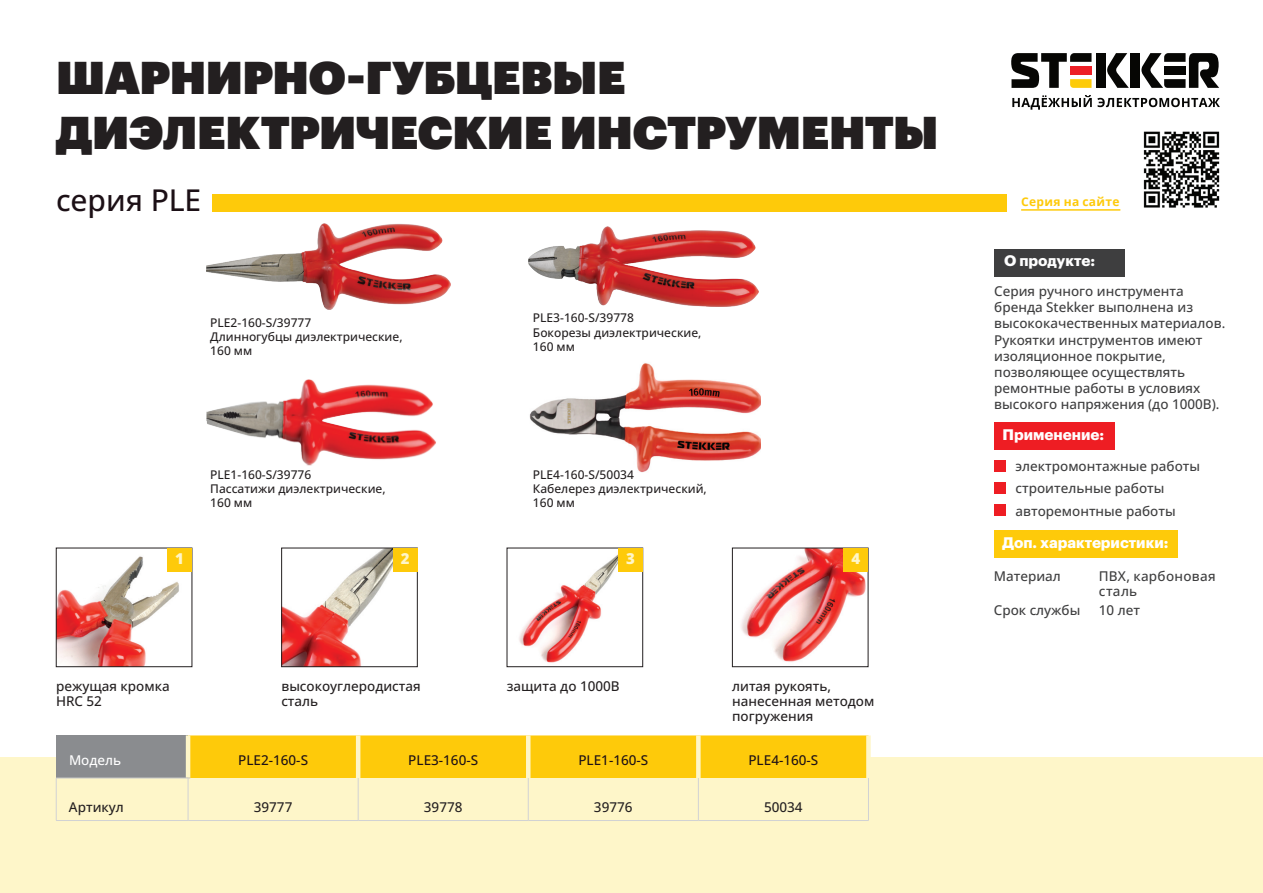
<style>
.page{position:relative;width:1263px;height:893px;background:#fff}
.page>*{position:absolute;margin:0;border:0;box-sizing:border-box;transform-origin:0 0}
.t1{font:45px/55.5px "Graphik LCG Super";letter-spacing:-.01em;color:#231f20}
.t2{font:500 30px "Open Sans";color:#1c1016}
.t3{font:700 15px "Graphik LCG";color:#fff}
.t4{font:800 15px "Open Sans";color:#fef6c9}
.t5{font:500 13.5px/16.2px "Open Sans";color:#3e3e3f}
.t6{font:500 13.5px/15px "Open Sans";color:#231f20}
.t7{font:500 13.5px "Open Sans";color:#1e1117}
.t8{font:500 13.5px/15px "Open Sans";letter-spacing:.02em;color:#3e3e3f}
.t9{font:500 13.5px "Open Sans";color:#fff}
.t10{font:500 12px/14.4px "Open Sans";color:#231f20}
.t11{font:700 12px "Open Sans";letter-spacing:.03em;color:#feca0a}
</style>
<div class="page">
<img style="left:529px;top:363px;width:232px;height:109px">
<img style="left:1143px;top:131px;width:77px;height:77px">
<div style="left:0;top:757px;width:1263px;height:136px;background:#fef6c9"></div>
<div style="left:56px;top:735px;width:132px;height:43px;background:#8a8c8f"></div>
<div style="left:190px;top:735px;width:676px;height:43px;background:#feca0a"></div>
<hr style="left:186px;top:735px;width:4px;height:43px;background:#fef6c9">
<hr style="left:356px;top:735px;width:4px;height:43px;background:#fef6c9">
<hr style="left:526px;top:735px;width:4px;height:43px;background:#fef6c9">
<div style="left:696px;top:735px;width:5px;height:43px;background:#fef6c9"></div>
<div style="left:866px;top:735px;width:5px;height:43px;background:#fef6c9"></div>
<hr style="left:56px;top:778px;width:1px;height:42px;background:#d1d2d4">
<hr style="left:188px;top:778px;width:1px;height:42px;background:#d1d2d4">
<hr style="left:358px;top:778px;width:1px;height:42px;background:#d1d2d4">
<hr style="left:528px;top:778px;width:1px;height:42px;background:#d1d2d4">
<hr style="left:698px;top:778px;width:1px;height:42px;background:#d1d2d4">
<hr style="left:868px;top:778px;width:1px;height:42px;background:#d1d2d4">
<hr style="left:56px;top:820px;width:132px;height:1px;background:#d1d2d4">
<hr style="left:188px;top:820px;width:170px;height:1px;background:#d1d2d4">
<hr style="left:358px;top:820px;width:170px;height:1px;background:#d1d2d4">
<hr style="left:528px;top:820px;width:170px;height:1px;background:#d1d2d4">
<hr style="left:698px;top:820px;width:171px;height:1px;background:#d1d2d4">
<hr style="left:56px;top:778px;width:134px;height:1px;background:#c5c6c8">
<img style="left:206px;top:224px;width:245px;height:85px">
<img style="left:529px;top:227px;width:230px;height:80px">
<div style="left:994px;top:422px;width:121px;height:28px;background:#ee1d23"></div>
<div style="left:994px;top:530px;width:184px;height:28px;background:#feca0a"></div>
<div style="left:994px;top:249px;width:131px;height:28px;background:#3e3e3f"></div>
<div style="left:994px;top:460px;width:11px;height:11px;background:#ee1d23"></div>
<div style="left:994px;top:482px;width:11px;height:11px;background:#ee1d23"></div>
<div style="left:994px;top:504px;width:11px;height:12px;background:#ee1d23"></div>
<img style="left:206px;top:379px;width:230px;height:87px">
<svg style="left:1011px;top:53px;width:80px;height:35px"></svg>
<div style="left:1131px;top:53px;width:9px;height:35px;background:#060604"></div>
<svg style="left:1141px;top:53px;width:78px;height:35px"></svg>
<div style="left:1096px;top:53px;width:10px;height:35px;background:#060604"></div>
<svg style="left:1107px;top:53px;width:22px;height:35px"></svg>
<svg style="left:1012px;top:95px;width:208px;height:15px"></svg>
<hr style="left:1021px;top:209px;width:99px;height:2px;background:#feca0a">
<img style="left:283px;top:550px;width:110px;height:115px">
<div style="left:281px;top:548px;width:136px;height:119px;border:1px solid #231f20"></div>
<div style="left:393px;top:548px;width:24px;height:24px;background:#feca0a"></div>
<img style="left:519px;top:554px;width:99px;height:109px">
<div style="left:507px;top:548px;width:136px;height:119px;border:1px solid #231f20"></div>
<div style="left:618px;top:548px;width:25px;height:24px;background:#feca0a"></div>
<img style="left:741px;top:550px;width:125px;height:112px">
<div style="left:732px;top:548px;width:136px;height:119px;border:1px solid #231f20"></div>
<div style="left:843px;top:548px;width:25px;height:24px;background:#feca0a"></div>
<img style="left:58px;top:556px;width:121px;height:109px">
<div style="left:56px;top:548px;width:136px;height:119px;border:1px solid #231f20"></div>
<div style="left:167px;top:548px;width:25px;height:24px;background:#feca0a"></div>
<div style="left:213px;top:194px;width:794px;height:17px;background:#feca0a"></div>
<h1 class="t1" style="left:56px;top:45px;width:884px">ШАРНИРНО-ГУБЦЕВЫЕ<br>ДИЭЛЕКТРИЧЕСКИЕ ИНСТРУМЕНТЫ</h1>
<h2 class="t2" style="left:56px;top:180px;width:147px">серия PLE</h2>
<p class="t10" style="left:210px;top:315px;width:194px">PLE2-160-S/39777<br>Длинногубцы диэлектрические,<br>160 мм</p>
<p class="t10" style="left:210px;top:467px;width:177px">PLE1-160-S/39776<br>Пассатижи диэлектрические,<br>160 мм</p>
<p class="t10" style="left:533px;top:310px;width:170px">PLE3-160-S/39778<br>Бокорезы диэлектрические,<br>160 мм</p>
<p class="t10" style="left:533px;top:467px;width:175px">PLE4-160-S/50034<br>Кабелерез диэлектрический,<br>160 мм</p>
<p class="t4" style="left:175px;top:547px;width:10px">1</p>
<p class="t4" style="left:401px;top:547px;width:10px">2</p>
<p class="t4" style="left:626px;top:547px;width:10px">3</p>
<p class="t4" style="left:851px;top:547px;width:10px">4</p>
<p class="t6" style="left:56px;top:678px;width:115px">режущая кромка<br>HRC 52</p>
<p class="t6" style="left:281px;top:678px;width:141px">высокоуглеродистая сталь</p>
<p class="t6" style="left:507px;top:678px;width:114px">защита до 1000В</p>
<p class="t6" style="left:732px;top:678px;width:144px">литая рукоять, нанесенная методом погружения</p>
<p class="t9" style="left:69px;top:751px;width:54px">Модель</p>
<p class="t7" style="left:238px;top:751px;width:71px">PLE2-160-S</p>
<p class="t7" style="left:408px;top:751px;width:71px">PLE3-160-S</p>
<p class="t7" style="left:578px;top:751px;width:71px">PLE1-160-S</p>
<p class="t7" style="left:748px;top:751px;width:71px">PLE4-160-S</p>
<p class="t6" style="left:69px;top:799px;width:56px">Артикул</p>
<p class="t6" style="left:254px;top:799px;width:40px">39777</p>
<p class="t6" style="left:424px;top:799px;width:40px">39778</p>
<p class="t6" style="left:594px;top:799px;width:40px">39776</p>
<p class="t6" style="left:764px;top:799px;width:40px">50034</p>
<p class="t11" style="left:1021px;top:193px;width:100px">Серия на сайте</p>
<p class="t3" style="left:1004px;top:249px;width:92px">О продукте:</p>
<p class="t5" style="left:994px;top:283px;width:233px">Серия ручного инструмента бренда Stekker выполнена из высококачественных материалов.<br>Рукоятки инструментов имеют изоляционное покрытие, позволяющее осуществлять ремонтные работы в условиях высокого напряжения (до 1000В).</p>
<p class="t3" style="left:1002px;top:423px;width:103px">Применение:</p>
<p class="t5" style="left:1015px;top:455px;width:186px;line-height:22.2px">электромонтажные работы строительные работы авторемонтные работы</p>
<p class="t3" style="left:1002px;top:531px;width:167px">Доп. характеристики:</p>
<p class="t5" style="left:994px;top:568px;width:69px">Материал</p>
<p class="t8" style="left:1099px;top:568px;width:118px">ПВХ, карбоновая сталь</p>
<p class="t5" style="left:994px;top:601px;width:88px">Срок службы</p>
<p class="t5" style="left:1099px;top:601px;width:43px">10 лет</p>
</div>
